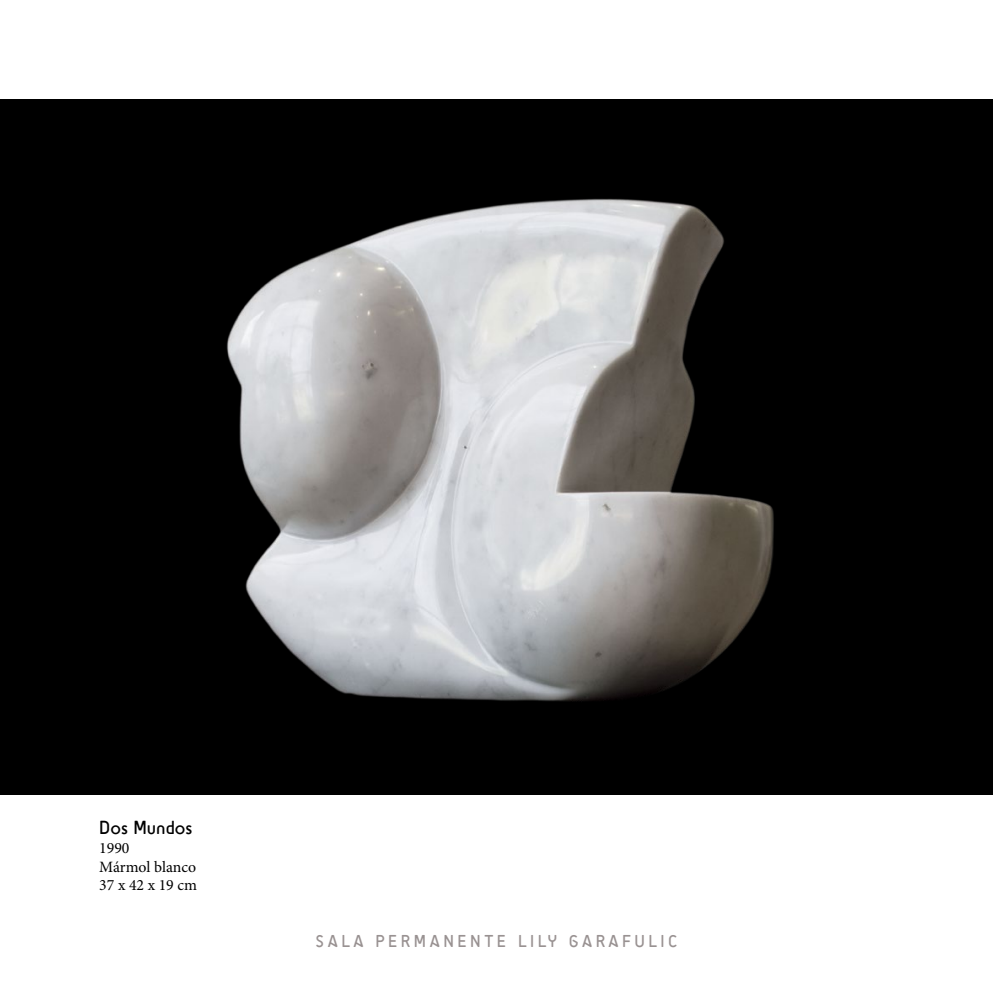
<style>
.page{position:relative;width:993px;height:993px;background:#fff}
.page>*{position:absolute;margin:0;border:0;box-sizing:border-box;transform-origin:0 0}
.t1{font:19.25px "Sci Fly Sans";color:#000}
.t2{font:17.5px "Sci Fly Sans";letter-spacing:.2em;color:#999292}
.t3{font:15.75px/18.9px "Minion Pro";color:#000}
</style>
<div class="page">
<div style="left:0;top:99px;width:992px;height:695px;background:#000"></div>
<img style="left:226px;top:198px;width:548px;height:503px">
<p class="t1" style="left:99px;top:815px;width:95px">Dos Mundos</p>
<p class="t3" style="left:99px;top:837px;width:99px">1990<br>Mármol blanco<br>37 x 42 x 19 cm</p>
<p class="t2" style="left:315px;top:930px;width:363px">SALA PERMANENTE LILY GARAFULIC</p>
</div>
